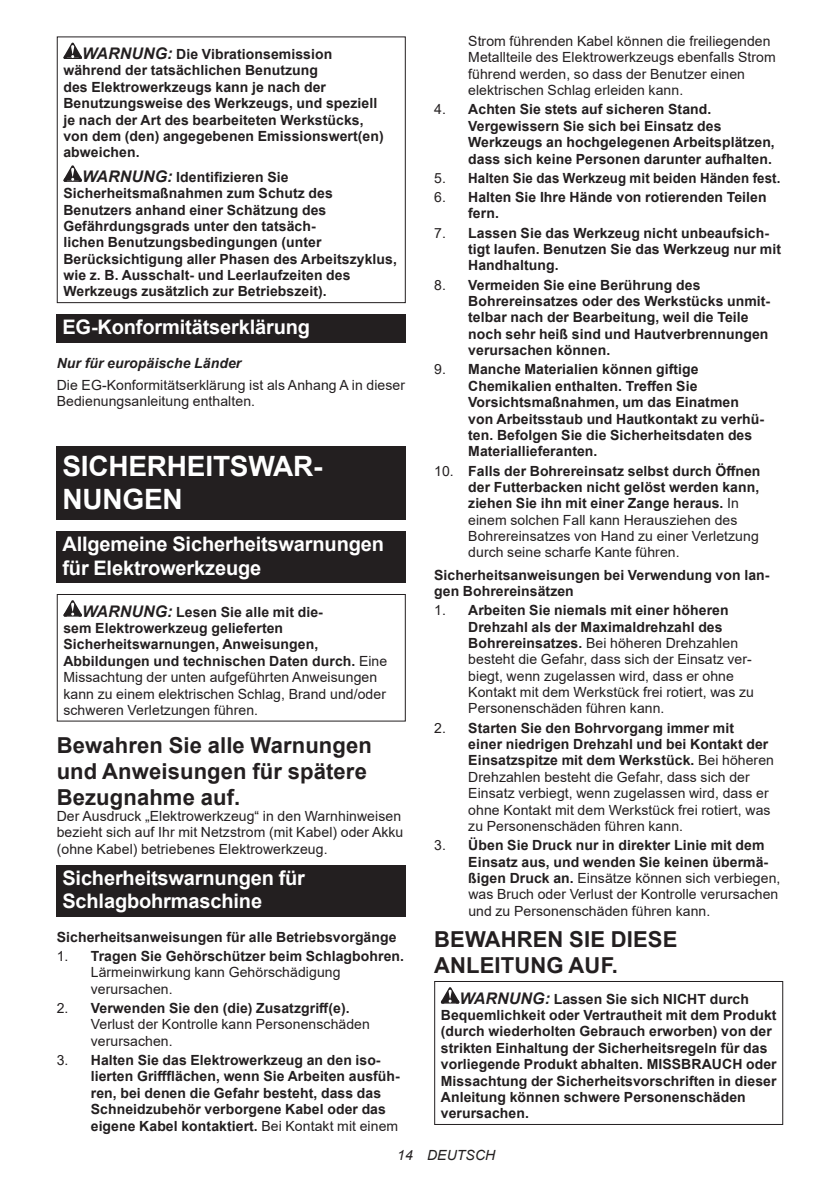
<style>
.page{position:relative;width:840px;height:1191px;background:#fff}
.page>*{position:absolute;margin:0;border:0;box-sizing:border-box;transform-origin:0 0}
.t1{font:700 28px/32.8px "Arial";letter-spacing:-.01em;color:#fff}
.t2{font:700 22px/25.8px "Arial";letter-spacing:.005em;color:#231f20}
.t3{font:700 20px/23.4px "Arial";letter-spacing:-.01em;color:#fff}
.t4{font:700 14px/16.4px "Arial";letter-spacing:.005em;color:#231f20}
.t5{font:14px/16.4px "Arial";letter-spacing:.005em;color:#231f20}
.t6{font:700 14px "Arial";letter-spacing:.005em;color:#231f20;scale:.95 1}
.t7{font:italic 700 14px "Arial";letter-spacing:.005em;color:#231f20}
.t8{font:italic 14px "Arial";letter-spacing:.005em;color:#231f20}
.s1{font-style:italic;font-size:16px}
.s2{font-weight:400}
.s3{font-weight:700}
</style>
<div class="page">
<svg style="left:63px;top:43px;width:19px;height:16px"></svg>
<svg style="left:63px;top:165px;width:19px;height:17px"></svg>
<div style="left:57px;top:36px;width:348px;height:267px;border:1px solid #231f20"></div>
<div style="left:57px;top:314px;width:348px;height:29px;background:#231f20"></div>
<div style="left:57px;top:446px;width:348px;height:74px;background:#231f20"></div>
<div style="left:57px;top:531px;width:348px;height:52px;background:#231f20"></div>
<svg style="left:63px;top:600px;width:19px;height:16px"></svg>
<div style="left:57px;top:594px;width:348px;height:127px;border:1px solid #231f20"></div>
<div style="left:57px;top:865px;width:348px;height:52px;background:#231f20"></div>
<svg style="left:440px;top:987px;width:19px;height:16px"></svg>
<div style="left:434px;top:981px;width:348px;height:144px;border:1px solid #231f20"></div>
<p class="t4" style="left:63px;top:46px;width:321px;text-indent:19px"><span class="s1">WARNUNG:</span> Die Vibrationsemission während der tatsächlichen Benutzung<br>des Elektrowerkzeugs kann je nach der Benutzungsweise des Werkzeugs, und speziell je nach der Art des bearbeiteten Werkstücks, von dem (den) angegebenen Emissionswert(en) abweichen.</p>
<p class="t4" style="left:63px;top:169px;width:335px;text-indent:19px"><span class="s1">WARNUNG:</span> Identifizieren Sie Sicherheitsmaßnahmen zum Schutz des Benutzers anhand einer Schätzung des Gefährdungsgrads unter den tatsäch-<br>lichen Benutzungsbedingungen (unter Berücksichtigung aller Phasen des Arbeitszyklus, wie z. B. Ausschalt- und Leerlaufzeiten des Werkzeugs zusätzlich zur Betriebszeit).</p>
<h3 class="t3" style="left:62px;top:316px;width:249px">EG-Konformitätserklärung</h3>
<p class="t7" style="left:57px;top:353px;width:186px">Nur für europäische Länder</p>
<p class="t5" style="left:57px;top:377px;width:349px">Die EG-Konformitätserklärung ist als Anhang A in dieser<br>Bedienungsanleitung enthalten.</p>
<h1 class="t1" style="left:62px;top:450px;width:261px">SICHERHEITSWAR-<br>NUNGEN</h1>
<h3 class="t3" style="left:62px;top:532px;width:323px">Allgemeine Sicherheitswarnungen für Elektrowerkzeuge</h3>
<p class="t4" style="left:63px;top:603px;width:325px;text-indent:19px"><span class="s1">WARNUNG:</span> Lesen Sie alle mit die-<br>sem Elektrowerkzeug gelieferten Sicherheitswarnungen, Anweisungen, Abbildungen und technischen Daten durch. <span class="s2">Eine Missachtung der unten aufgeführten Anweisungen kann zu einem elektrischen Schlag, Brand und/oder schweren Verletzungen führen.</span></p>
<h2 class="t2" style="left:57px;top:732px;width:316px">Bewahren Sie alle Warnungen und Anweisungen für spätere<br>Bezugnahme auf.</h2>
<p class="t5" style="left:57px;top:807px;width:348px">Der Ausdruck „Elektrowerkzeug“ in den Warnhinweisen bezieht sich auf Ihr mit Netzstrom (mit Kabel) oder Akku (ohne Kabel) betriebenes Elektrowerkzeug.</p>
<h3 class="t3" style="left:62px;top:866px;width:244px">Sicherheitswarnungen für<br>Schlagbohrmaschine</h3>
<p class="t4" style="left:57px;top:929px;width:341px">Sicherheitsanweisungen für alle Betriebsvorgänge</p>
<p class="t5" style="left:91px;top:947px;width:314px;text-indent:-34px">1. <span class="s3">Tragen Sie Gehörschützer beim Schlagbohren.<br></span>Lärmeinwirkung kann Gehörschädigung verursachen.</p>
<p class="t5" style="left:91px;top:999px;width:280px;text-indent:-34px">2. <span class="s3">Verwenden Sie den (die) Zusatzgriff(e).<br></span>Verlust der Kontrolle kann Personenschäden verursachen.</p>
<p class="t4" style="left:91px;top:1052px;width:310px;text-indent:-34px"><span class="s2">3.</span> Halten Sie das Elektrowerkzeug an den iso&shy;lierten Griffflächen, wenn Sie Arbeiten ausfüh&shy;ren, bei denen die Gefahr besteht, dass das Schneidzubehör verborgene Kabel oder das eigene Kabel kontaktiert. <span class="s2">Bei Kontakt mit einem</span></p>
<p class="t5" style="left:468px;top:33px;width:309px">Strom führenden Kabel können die freiliegenden Metallteile des Elektrowerkzeugs ebenfalls Strom führend werden, so dass der Benutzer einen elektrischen Schlag erleiden kann.</p>
<p class="t4" style="left:468px;top:101px;width:308px;text-indent:-34px"><span class="s2">4.</span> Achten Sie stets auf sicheren Stand.<br>Vergewissern Sie sich bei Einsatz des Werkzeugs an hochgelegenen Arbeitsplätzen, dass sich keine Personen darunter aufhalten.</p>
<p class="t6" style="left:434px;top:168px;width:365px"><span class="s2">5.</span> Halten Sie das Werkzeug mit beiden Händen fest.</p>
<p class="t4" style="left:468px;top:189px;width:300px;text-indent:-34px"><span class="s2">6.</span> Halten Sie Ihre Hände von rotierenden Teilen fern.</p>
<p class="t4" style="left:468px;top:225px;width:314px;text-indent:-34px"><span class="s2">7.</span> Lassen Sie das Werkzeug nicht unbeaufsich&shy;tigt laufen. Benutzen Sie das Werkzeug nur mit<br>Handhaltung.</p>
<p class="t4" style="left:468px;top:277px;width:303px;text-indent:-34px"><span class="s2">8.</span> Vermeiden Sie eine Berührung des Bohrereinsatzes oder des Werkstücks unmit&shy;telbar nach der Bearbeitung, weil die Teile noch sehr heiß sind und Hautverbrennungen verursachen können.</p>
<p class="t4" style="left:468px;top:361px;width:297px;text-indent:-34px"><span class="s2">9.</span> Manche Materialien können giftige Chemikalien enthalten. Treffen Sie Vorsichtsmaßnahmen, um das Einatmen von Arbeitsstaub und Hautkontakt zu verhü&shy;ten. Befolgen Sie die Sicherheitsdaten des Materiallieferanten.</p>
<p class="t5" style="left:468px;top:462px;width:293px;text-indent:-34px">10. <span class="s3">Falls der Bohrereinsatz selbst durch Öffnen der Futterbacken nicht gelöst werden kann, ziehen Sie ihn mit einer Zange heraus.</span> In einem solchen Fall kann Herausziehen des Bohrereinsatzes von Hand zu einer Verletzung durch seine scharfe Kante führen.</p>
<p class="t4" style="left:434px;top:566px;width:336px">Sicherheitsanweisungen bei Verwendung von lan&shy;gen Bohrereinsätzen</p>
<p class="t5" style="left:468px;top:602px;width:287px;text-indent:-34px">1. <span class="s3">Arbeiten Sie niemals mit einer höheren Drehzahl als der Maximaldrehzahl des Bohrereinsatzes.</span> Bei höheren Drehzahlen besteht die Gefahr, dass sich der Einsatz ver&shy;biegt, wenn zugelassen wird, dass er ohne Kontakt mit dem Werkstück frei rotiert, was zu Personenschäden führen kann.</p>
<p class="t5" style="left:468px;top:719px;width:307px;text-indent:-34px">2. <span class="s3">Starten Sie den Bohrvorgang immer mit<br>einer niedrigen Drehzahl und bei Kontakt der Einsatzspitze mit dem Werkstück.</span> Bei höheren Drehzahlen besteht die Gefahr, dass sich der Einsatz verbiegt, wenn zugelassen wird, dass er ohne Kontakt mit dem Werkstück frei rotiert, was zu Personenschäden führen kann.</p>
<p class="t5" style="left:468px;top:837px;width:313px;text-indent:-34px">3. <span class="s3">Üben Sie Druck nur in direkter Linie mit dem Einsatz aus, und wenden Sie keinen übermä&shy;ßigen Druck an.</span> Einsätze können sich verbiegen, was Bruch oder Verlust der Kontrolle verursachen und zu Personenschäden führen kann.</p>
<h2 class="t2" style="left:434px;top:926px;width:244px">BEWAHREN SIE DIESE<br>ANLEITUNG AUF.</h2>
<p class="t4" style="left:440px;top:990px;width:337px;text-indent:19px"><span class="s1">WARNUNG:</span> Lassen Sie sich NICHT durch Bequemlichkeit oder Vertrautheit mit dem Produkt (durch wiederholten Gebrauch erworben) von der strikten Einhaltung der Sicherheitsregeln für das vorliegende Produkt abhalten. MISSBRAUCH oder Missachtung der Sicherheitsvorschriften in dieser Anleitung können schwere Personenschäden verursachen.</p>
<p class="t8" style="left:397px;top:1146px;width:99px">14 DEUTSCH</p>
</div>
